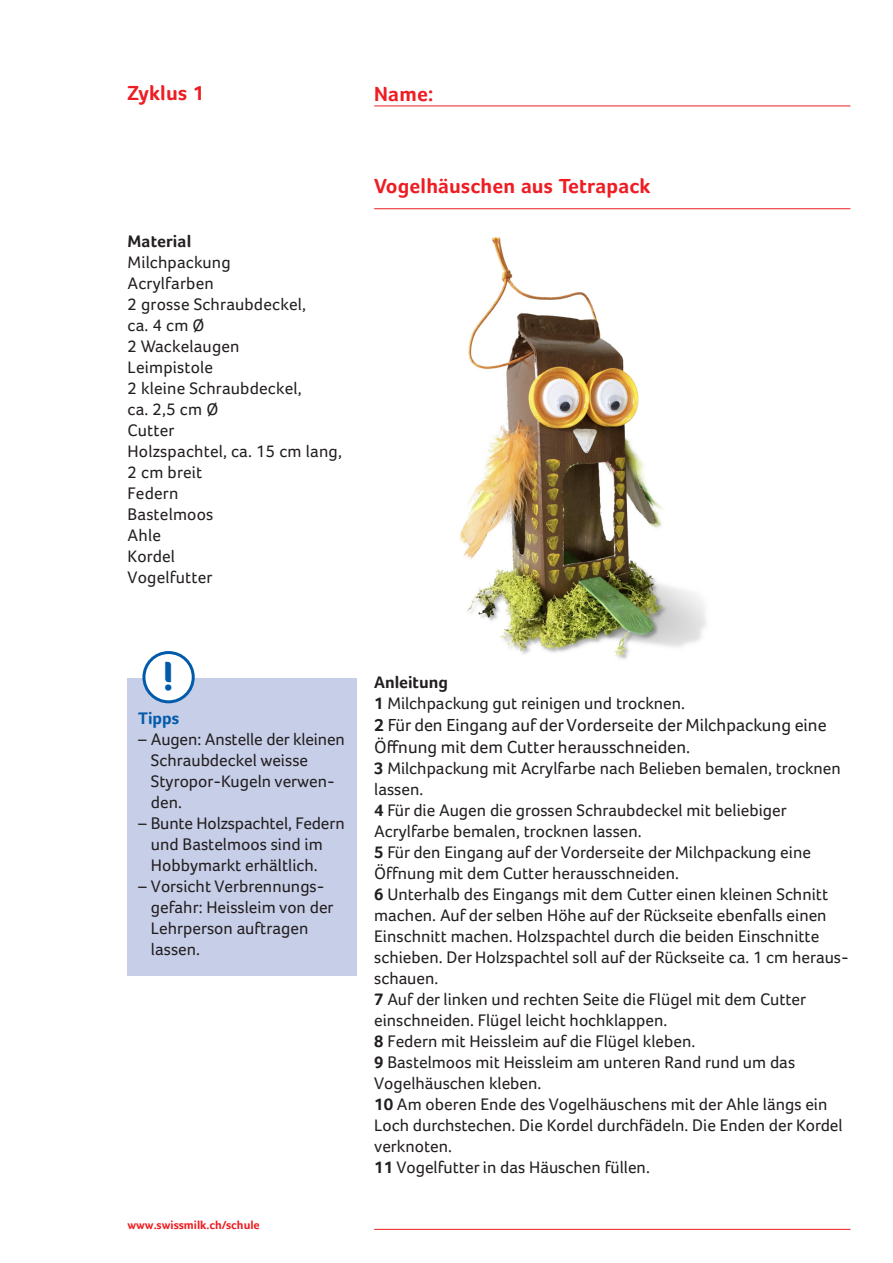
<style>
.page{position:relative;width:893px;height:1263px;background:#fff}
.page>*{position:absolute;margin:0;border:0;box-sizing:border-box;transform-origin:0 0}
.t1{font:700 42px "Foco";color:#015aaa}
.t2{font:700 21px "Foco";letter-spacing:.01em;color:#ee1d23}
.t3{font:18px/21.6px "Foco";color:#231f20}
.t4{font:17.25px/21px "Foco";color:#231f20}
.t5{font:700 17.25px "Foco";color:#231f20}
.t6{font:700 17.25px "Foco";color:#015aaa}
.t7{font:700 12px "Foco";color:#ee1d23}
.s1{font-weight:700}
</style>
<div class="page">
<hr style="left:374px;top:106px;width:476px;height:1px;background:#ee1d23">
<hr style="left:374px;top:208px;width:476px;height:1px;background:#ee1d23">
<hr style="left:374px;top:1229px;width:476px;height:1px;background:#ee1d23">
<div style="left:128px;top:678px;width:229px;height:297px;background:#c7cee8"></div>
<div style="left:144px;top:652px;width:49px;height:50px;background:#fff;border-radius:50%"></div>
<div style="left:142px;top:651px;width:53px;height:52px;border:3px solid #015aaa;border-radius:50%"></div>
<img style="left:459px;top:237px;width:248px;height:423px">
<p class="t2" style="left:128px;top:80px;width:78px">Zyklus 1</p>
<p class="t2" style="left:374px;top:82px;width:61px">Name:</p>
<p class="t5" style="left:128px;top:231px;width:65px">Material</p>
<p class="t4" style="left:128px;top:252px;width:105px">Milchpackung</p>
<p class="t4" style="left:128px;top:273px;width:88px">Acrylfarben</p>
<p class="t4" style="left:128px;top:294px;width:180px">2 grosse Schraubdeckel,</p>
<p class="t4" style="left:128px;top:315px;width:79px">ca. 4 cm Ø</p>
<p class="t4" style="left:128px;top:336px;width:114px">2 Wackelaugen</p>
<p class="t4" style="left:128px;top:357px;width:87px">Leimpistole</p>
<p class="t4" style="left:128px;top:378px;width:176px">2 kleine Schraubdeckel,</p>
<p class="t4" style="left:128px;top:399px;width:92px">ca. 2,5 cm Ø</p>
<p class="t4" style="left:128px;top:420px;width:48px">Cutter</p>
<p class="t4" style="left:128px;top:441px;width:216px">Holzspachtel, ca. 15 cm lang,</p>
<p class="t4" style="left:128px;top:462px;width:76px">2 cm breit</p>
<p class="t4" style="left:128px;top:483px;width:52px">Federn</p>
<p class="t4" style="left:128px;top:504px;width:87px">Bastelmoos</p>
<p class="t4" style="left:128px;top:525px;width:35px">Ahle</p>
<p class="t4" style="left:128px;top:546px;width:49px">Kordel</p>
<p class="t4" style="left:128px;top:567px;width:87px">Vogelfutter</p>
<p class="t1" style="left:162px;top:651px;width:13px">!</p>
<p class="t6" style="left:138px;top:708px;width:43px">Tipps</p>
<p class="t4" style="left:151px;top:728px;width:196px;text-indent:-13px">– Augen: Anstelle der kleinen<br>Schraubdeckel weisse<br>Styropor-Kugeln verwen&shy;den.</p>
<p class="t4" style="left:151px;top:812px;width:195px;text-indent:-13px">– Bunte Holzspachtel, Federn und Bastelmoos sind im<br>Hobbymarkt erhältlich.</p>
<p class="t4" style="left:138px;top:875px;width:188px">– Vorsicht Verbrennungs-</p>
<p class="t4" style="left:151px;top:896px;width:184px">gefahr: Heissleim von der<br>Lehrperson auftragen</p>
<p class="t4" style="left:151px;top:938px;width:51px">lassen.</p>
<p class="t7" style="left:128px;top:1218px;width:134px">www.swissmilk.ch/schule</p>
<p class="t2" style="left:374px;top:174px;width:278px">Vogelhäuschen aus Tetrapack</p>
<p class="t5" style="left:374px;top:672px;width:75px">Anleitung</p>
<p class="t4" style="left:374px;top:693px;width:312px"><span class="s1">1</span> Milchpackung gut reinigen und trocknen.</p>
<p class="t3" style="left:374px;top:714px;width:454px"><span class="s1">2</span> Für den Eingang auf der Vorderseite der Milchpackung eine<br>Öffnung mit dem Cutter herausschneiden.</p>
<p class="t4" style="left:374px;top:757px;width:468px"><span class="s1">3</span> Milchpackung mit Acrylfarbe nach Belieben bemalen, trocknen lassen.</p>
<p class="t4" style="left:374px;top:799px;width:414px"><span class="s1">4</span> Für die Augen die grossen Schraubdeckel mit beliebiger<br>Acrylfarbe bemalen, trocknen lassen.</p>
<p class="t4" style="left:374px;top:841px;width:438px"><span class="s1">5</span> Für den Eingang auf der Vorderseite der Milchpackung eine<br>Öffnung mit dem Cutter herausschneiden.</p>
<p class="t4" style="left:374px;top:883px;width:476px"><span class="s1">6</span> Unterhalb des Eingangs mit dem Cutter einen kleinen Schnitt machen. Auf der selben Höhe auf der Rückseite ebenfalls einen Einschnitt machen. Holzspachtel durch die beiden Einschnitte schieben. Der Holzspachtel soll auf der Rückseite ca. 1 cm heraus&shy;schauen.</p>
<p class="t4" style="left:374px;top:988px;width:433px"><span class="s1">7</span> Auf der linken und rechten Seite die Flügel mit dem Cutter</p>
<p class="t4" style="left:374px;top:1009px;width:295px">einschneiden. Flügel leicht hochklappen.</p>
<p class="t4" style="left:374px;top:1030px;width:323px"><span class="s1">8</span> Federn mit Heissleim auf die Flügel kleben.</p>
<p class="t4" style="left:374px;top:1051px;width:423px"><span class="s1">9</span> Bastelmoos mit Heissleim am unteren Rand rund um das<br>Vogelhäuschen kleben.</p>
<p class="t4" style="left:374px;top:1093px;width:470px"><span class="s1">10</span> Am oberen Ende des Vogelhäuschens mit der Ahle längs ein<br>Loch durchstechen. Die Kordel durchfädeln. Die Enden der Kordel verknoten.</p>
<p class="t4" style="left:374px;top:1156px;width:277px"><span class="s1">11</span> Vogelfutter in das Häuschen füllen.</p>
</div>
